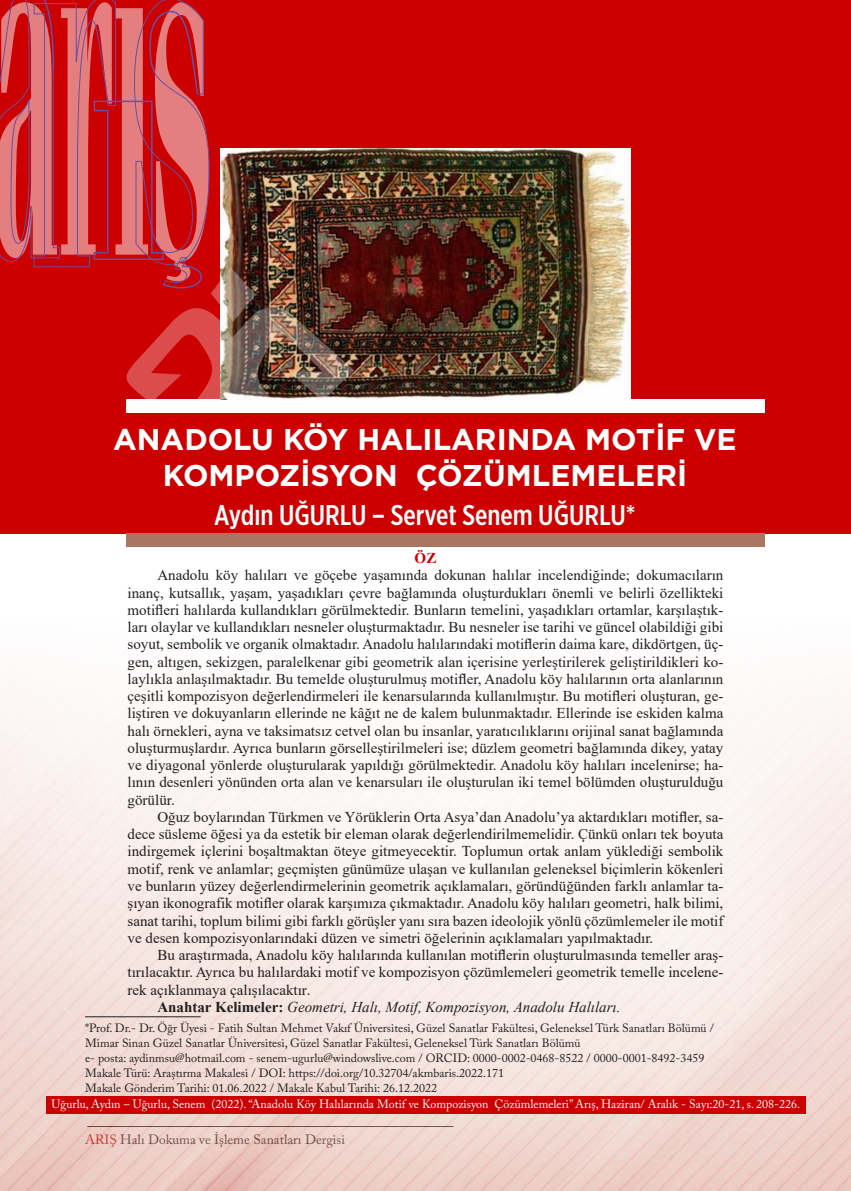
<style>
.page{position:relative;width:851px;height:1191px;background:#fff}
.page>*{position:absolute;margin:0;border:0;box-sizing:border-box;transform-origin:0 0}
.t1{font:700 30px/36px "Gotham";color:#fff;text-align:center}
.t2{font:500 28.5px "Gotham X Narrow";color:#fff}
.t3{font:15px/17.2px "Times New Roman";color:#221f1f;text-align:justify}
.t4{font:italic 15px "Times New Roman";color:#221f1f}
.t5{font:700 15px "Times New Roman";color:#c00}
.t6{font:13.5px "Adobe Caslon Pro";color:#221f1f}
.t7{font:12px/15px "Adobe Caslon Pro";color:#221f1f}
.t8{font:12px "Adobe Caslon Pro";color:#fff}
.s1{font-weight:700;font-style:normal}
.s2{color:#c00}
</style>
<div class="page">
<img style="left:0;top:688px;width:850px;height:503px">
<div style="left:0;top:0;width:850px;height:533px;background:#c00"></div>
<div style="left:126px;top:533px;width:638px;height:13px;background:#a87662"></div>
<hr style="left:85px;top:1016px;width:116px;height:1px;background:#221f1f">
<div style="left:126px;top:399px;width:638px;height:13px;background:#fff"></div>
<div style="left:46px;top:1096px;width:758px;height:17px;background:#c00"></div>
<img style="left:354px;top:149px;width:276px;height:250px">
<img style="left:0;top:0;width:354px;height:399px">
<h1 class="t1" style="left:113px;top:422px;width:625px">ANADOLU KÖY HALILARINDA MOTİF VE<br>KOMPOZİSYON ÇÖZÜMLEMELERİ</h1>
<h2 class="t2" style="left:214px;top:500px;width:423px">Aydın UĞURLU – Servet Senem UĞURLU*</h2>
<p class="t5" style="left:414px;top:549px;width:23px">ÖZ</p>
<p class="t3" style="left:128px;top:566px;width:597px;text-indent:30px">Anadolu köy halıları ve göçebe yaşamında dokunan halılar incelendiğinde; dokumacıların inanç, kutsallık, yaşam, yaşadıkları çevre bağlamında oluşturdukları önemli ve belirli özellikteki motifleri halılarda kullandıkları görülmektedir. Bunların temelini, yaşadıkları ortamlar, karşılaştık&shy;ları olaylar ve kullandıkları nesneler oluşturmaktadır. Bu nesneler ise tarihi ve güncel olabildiği gibi soyut, sembolik ve organik olmaktadır. Anadolu halılarındaki motiflerin daima kare, dikdörtgen, üç&shy;gen, altıgen, sekizgen, paralelkenar gibi geometrik alan içerisine yerleştirilerek geliştirildikleri ko&shy;laylıkla anlaşılmaktadır. Bu temelde oluşturulmuş motifler, Anadolu köy halılarının orta alanlarının çeşitli kompozisyon değerlendirmeleri ile kenarsularında kullanılmıştır. Bu motifleri oluşturan, ge&shy;liştiren ve dokuyanların ellerinde ne kâğıt ne de kalem bulunmaktadır. Ellerinde ise eskiden kalma halı örnekleri, ayna ve taksimatsız cetvel olan bu insanlar, yaratıcılıklarını orijinal sanat bağlamında oluşturmuşlardır. Ayrıca bunların görselleştirilmeleri ise; düzlem geometri bağlamında dikey, yatay ve diyagonal yönlerde oluşturularak yapıldığı görülmektedir. Anadolu köy halıları incelenirse; ha&shy;lının desenleri yönünden orta alan ve kenarsuları ile oluşturulan iki temel bölümden oluşturulduğu görülür.</p>
<p class="t3" style="left:128px;top:808px;width:597px;text-indent:30px">Oğuz boylarından Türkmen ve Yörüklerin Orta Asya’dan Anadolu’ya aktardıkları motifler, sa&shy;dece süsleme öğesi ya da estetik bir eleman olarak değerlendirilmemelidir. Çünkü onları tek boyuta indirgemek içlerini boşaltmaktan öteye gitmeyecektir. Toplumun ortak anlam yüklediği sembolik motif, renk ve anlamlar; geçmişten günümüze ulaşan ve kullanılan geleneksel biçimlerin kökenleri ve bunların yüzey değerlendirmelerinin geometrik açıklamaları, göründüğünden farklı anlamlar ta&shy;şıyan ikonografik motifler olarak karşımıza çıkmaktadır. Anadolu köy halıları geometri, halk bilimi, sanat tarihi, toplum bilimi gibi farklı görüşler yanı sıra bazen ideolojik yönlü çözümlemeler ile motif ve desen kompozisyonlarındaki düzen ve simetri öğelerinin açıklamaları yapılmaktadır.</p>
<p class="t3" style="left:157px;top:946px;width:567px">Bu araştırmada, Anadolu köy halılarında kullanılan motiflerin oluşturulmasında temeller araş-</p>
<p class="t3" style="left:128px;top:963px;width:597px">tırılacaktır. Ayrıca bu halılardaki motif ve kompozisyon çözümlemeleri geometrik temelle incelene-</p>
<p class="t3" style="left:128px;top:980px;width:184px">rek açıklanmaya çalışılacaktır.</p>
<p class="t4" style="left:157px;top:996px;width:464px"><span class="s1">Anahtar Kelimeler:</span> Geometri, Halı, Motif, Kompozisyon, Anadolu Halıları.</p>
<p class="t7" style="left:85px;top:1020px;width:630px">*Prof. Dr.- Dr. Öğr Üyesi - Fatih Sultan Mehmet Vakıf Üniversitesi, Güzel Sanatlar Fakültesi, Geleneksel Türk Sanatları Bölümü / Mimar Sinan Güzel Sanatlar Üniversitesi, Güzel Sanatlar Fakültesi, Geleneksel Türk Sanatları Bölümü<br>e- posta: aydinmsu@hotmail.com - senem-ugurlu@windowslive.com / ORCID: 0000-0002-0468-8522 / 0000-0001-8492-3459<br>Makale Türü: Araştırma Makalesi / DOI: https://doi.org/10.32704/akmbaris.2022.171<br>Makale Gönderim Tarihi: 01.06.2022 / Makale Kabul Tarihi: 26.12.2022</p>
<p class="t8" style="left:52px;top:1097px;width:750px">Uğurlu, Aydın – Uğurlu, Senem (2022). “Anadolu Köy Halılarında Motif ve Kompozisyon Çözümlemeleri” Arış, Haziran/ Aralık - Sayı:20-21, s. 208-226.</p>
<p class="t6" style="left:85px;top:1131px;width:261px"><span class="s2">ARIŞ</span> Halı Dokuma ve İşleme Sanatları Dergisi</p>
</div>
